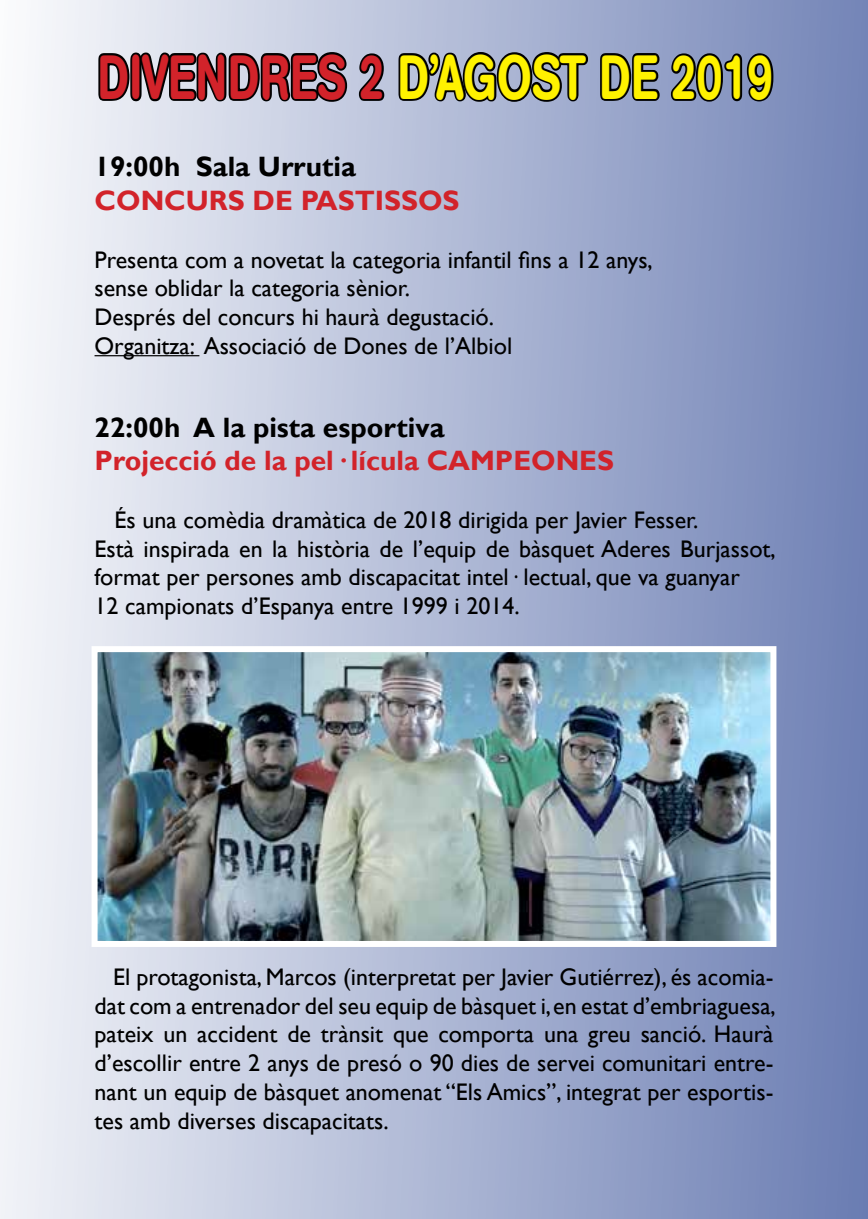
<style>
.page{position:relative;width:868px;height:1219px;background:#fff}
.page>*{position:absolute;margin:0;border:0;box-sizing:border-box;transform-origin:0 0}
.t1{font:500 62px "AG Book Rounded";letter-spacing:.02em;color:#fff200;scale:.73 1}
.t2{font:700 28px "Gill Sans";color:#d2232a}
.t3{font:700 28px "Gill Sans";color:#000}
.t4{font:24px/28.8px "Gill Sans";color:#000}
.s1{color:#d2232a}
</style>
<div class="page">
<div style="left:0;top:0;width:867px;height:1219px;background:linear-gradient(to right,#f6f7fa,#6f81b5)"></div>
<svg style="left:96px;top:47px;width:254px;height:79px;background:#90949d"></svg>
<svg style="left:356px;top:50px;width:31px;height:54px;background:#767b89"></svg>
<svg style="left:396px;top:7px;width:195px;height:98px;background:#838ba1"></svg>
<svg style="left:598px;top:22px;width:177px;height:83px;background:#68728f"></svg>
<hr style="left:94px;top:355px;width:105px;height:1px;background:#000">
<img style="left:98px;top:653px;width:671px;height:287px">
<div style="left:91px;top:646px;width:685px;height:301px;border:6px solid #fff"></div>
<h1 class="t1" style="left:98px;top:41px;width:926px"><span class="s1">DIVENDRES 2</span> D’AGOST DE 2019</h1>
<p class="t3" style="left:94px;top:150px;width:263px">19:00h Sala Urrutia</p>
<p class="t2" style="left:94px;top:184px;width:91px">Concurs</p>
<p class="t2" style="left:252px;top:184px;width:203px">de pastissos</p>
<p class="t4" style="left:94px;top:245px;width:559px">Presenta com a novetat la categoria infantil fins a 12 anys, sense oblidar la categoria sènior.<br>Després del concurs hi haurà degustació.<br>Organitza: Associació de Dones de l’Albiol</p>
<p class="t3" style="left:94px;top:410px;width:351px">22:00h A la pista esportiva</p>
<p class="t2" style="left:94px;top:444px;width:521px">Projecció de la pel· lícula CAMPEON ES</p>
<p class="t4" style="left:94px;top:506px;width:682px;text-indent:20px">És una comèdia dramàtica de 2018 dirigida per Javier Fesser.<br>Està inspirada en la història de l’equip de bàsquet Aderes Burjassot, format per persones amb discapacitat intel· lectual, que va guanyar<br>12 campionats d’Espanya entre 1999 i 2014.</p>
<p class="t4" style="left:94px;top:963px;width:682px;text-align:justify;text-indent:18px">El protagonista, Marcos (interpretat per Javier Gutiérrez), és acomia&shy;dat com a entrenador del seu equip de bàsquet i, en estat d’embriaguesa, pateix un accident de trànsit que comporta una greu sanció. Haurà d’escollir entre 2 anys de presó o 90 dies de servei comunitari entre&shy;nant un equip de bàsquet anomenat “Els Amics”, integrat per esportis&shy;tes amb diverses discapacitats.</p>
</div>
